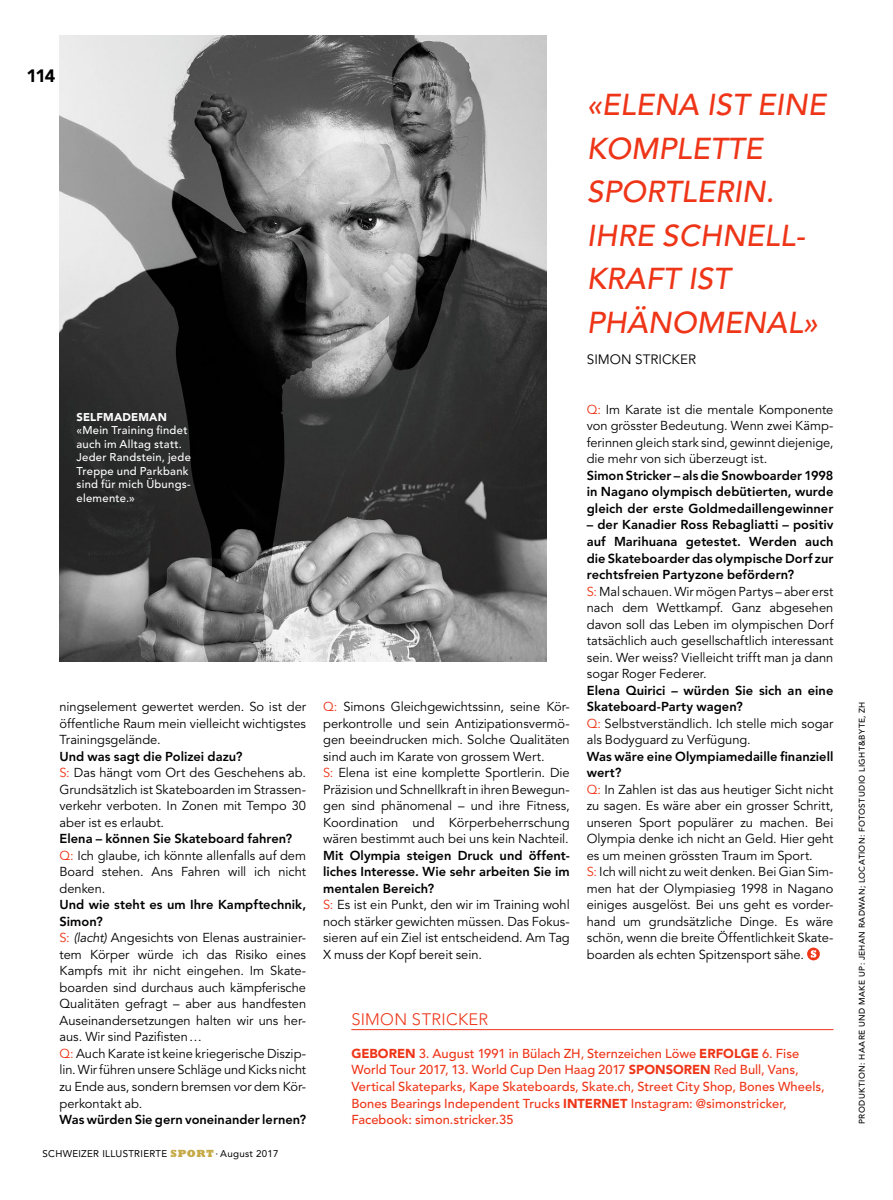
<style>
.page{position:relative;width:893px;height:1200px;background:#fff}
.page>*{position:absolute;margin:0;border:0;box-sizing:border-box;transform-origin:0 0}
.t1{font:italic 500 30px/43.5px "Avenir LT Std";color:#ee3518}
.t2{font:900 17.7px "Avenir LT Std";color:#000}
.Box_Titel_Name{font:300 16.5px "Avenir LT Std";letter-spacing:.015em;color:#ee3518}
.t3{font:13.5px "Avenir LT Std";color:#000}
._500_LTxt_x08_goal{font:12.9px/16.5px "Avenir LT Std";letter-spacing:-.005em;color:#000;text-align:justify}
._510_LTxt_hfett_x08{font:800 12.9px/16.5px "Avenir LT Std";color:#000}
._910_Box_Txt_x22_goa{font:500 12.9px/16.5px "Avenir LT Std";color:#ee3518}
._800_Legi_x11_goal{font:500 11.25px/13.5px "Avenir LT Std";letter-spacing:.025em;color:#fff}
._800_Legi_x11_goal-2{font:900 11.25px "Avenir LT Std";letter-spacing:.015em;color:#fff}
.t4{font:9.75px "Avenir LT Std";letter-spacing:.03em;color:#000}
._410_Fotobyline_x12{font:500 8.25px "Avenir LT Std";letter-spacing:.055em;color:#000}
.s1{color:#ee3518}
.s2{font-style:italic}
.s3{font-family:"Rockwell Std";font-weight:800;font-size:10.5px;color:#c5aa47}
.s4{font-weight:900}
</style>
<div class="page">
<img style="left:60px;top:35px;width:486px;height:626px">
<svg style="left:807px;top:947px;width:13px;height:13px"></svg>
<svg style="left:811px;top:950px;width:5px;height:7px"></svg>
<hr style="left:351px;top:1028px;width:482px;height:1px;background:#ee3518">
<p class="t2" style="left:26px;top:65px;width:30px">114</p>
<p class="_800_Legi_x11_goal-2" style="left:77px;top:410px;width:92px">SELFMADEMAN</p>
<p class="_800_Legi_x11_goal" style="left:77px;top:424px;width:116px">«Mein Training findet auch im Alltag statt.<br>Jeder Randstein, jede<br>Treppe und Parkbank sind für mich Übungs&shy;elemente.»</p>
<p class="_500_LTxt_x08_goal" style="left:60px;top:698px;width:248px">ningselement gewertet werden. So ist der öffentliche Raum mein vielleicht wichtigstes Trainingsgelände.</p>
<p class="_510_LTxt_hfett_x08" style="left:60px;top:747px;width:184px">Und was sagt die Polizei dazu?</p>
<p class="_500_LTxt_x08_goal" style="left:60px;top:764px;width:248px"><span class="s1">S:</span> Das hängt vom Ort des Geschehens ab.<br>Grundsätzlich ist Skateboarden im Strassen&shy;verkehr verboten. In Zonen mit Tempo 30 aber ist es erlaubt.</p>
<p class="_510_LTxt_hfett_x08" style="left:60px;top:830px;width:234px">Elena – können Sie Skateboard fahren?</p>
<p class="_500_LTxt_x08_goal" style="left:60px;top:847px;width:248px"><span class="s1">Q:</span> Ich glaube, ich könnte allenfalls auf dem Board stehen. Ans Fahren will ich nicht denken.</p>
<p class="_510_LTxt_hfett_x08" style="left:60px;top:896px;width:248px">Und wie steht es um Ihre Kampftechnik,<br>Simon?</p>
<p class="_500_LTxt_x08_goal" style="left:60px;top:929px;width:248px"><span class="s1">S:</span> <span class="s2">(lacht)</span> Angesichts von Elenas austrainier&shy;tem Körper würde ich das Risiko eines Kampfs mit ihr nicht eingehen. Im Skate&shy;boarden sind durchaus auch kämpferische Qualitäten gefragt – aber aus handfesten Auseinandersetzungen halten wir uns her&shy;aus. Wir sind Pazifisten…</p>
<p class="_500_LTxt_x08_goal" style="left:60px;top:1045px;width:248px"><span class="s1">Q:</span> Auch Karate ist keine kriegerische Diszip&shy;lin. Wir führen unsere Schläge und Kicks nicht zu Ende aus, sondern bremsen vor dem Kör&shy;perkontakt ab.</p>
<p class="_510_LTxt_hfett_x08" style="left:60px;top:1110px;width:248px">Was würden Sie gern voneinander lernen?</p>
<p class="t4" style="left:43px;top:1147px;width:238px">SCHWEIZER ILLUSTRIERTE <span class="s3">SPORT</span>· August 2017</p>
<p class="_500_LTxt_x08_goal" style="left:323px;top:698px;width:248px"><span class="s1">Q:</span> Simons Gleichgewichtssinn, seine Kör&shy;perkontrolle und sein Antizipationsvermö&shy;gen beeindrucken mich. Solche Qualitäten sind auch im Karate von grossem Wert.</p>
<p class="_500_LTxt_x08_goal" style="left:323px;top:764px;width:248px"><span class="s1">S:</span> Elena ist eine komplette Sportlerin. Die Präzision und Schnellkraft in ihren Bewegun&shy;gen sind phänomenal – und ihre Fitness, Koordination und Körperbeherrschung wären bestimmt auch bei uns kein Nachteil.</p>
<p class="_510_LTxt_hfett_x08" style="left:323px;top:846px;width:248px;text-align:justify">Mit Olympia steigen Druck und öffent&shy;liches Interesse. Wie sehr arbeiten Sie im mentalen Bereich?</p>
<p class="_500_LTxt_x08_goal" style="left:323px;top:896px;width:248px"><span class="s1">S:</span> Es ist ein Punkt, den wir im Training wohl noch stärker gewichten müssen. Das Fokus&shy;sieren auf ein Ziel ist entscheidend. Am Tag X muss der Kopf bereit sein.</p>
<p class="t1" style="left:587px;top:84px;width:241px">«ELENA IST EINE<br>KOMPLETTE<br>SPORTLERIN.<br>IHRE SCHNELL-<br>KRAFT IST<br>PHÄNOMENAL»</p>
<p class="t3" style="left:587px;top:352px;width:111px">SIMON STRICKER</p>
<p class="_500_LTxt_x08_goal" style="left:587px;top:401px;width:248px"><span class="s1">Q:</span> Im Karate ist die mentale Komponente von grösster Bedeutung. Wenn zwei Kämp&shy;ferinnen gleich stark sind, gewinnt diejenige, die mehr von sich überzeugt ist.</p>
<p class="_510_LTxt_hfett_x08" style="left:587px;top:467px;width:248px;text-align:justify">Simon Stricker – als die Snowboarder 1998 in Nagano olympisch debütierten, wurde gleich der erste Goldmedaillengewinner</p>
<p class="_510_LTxt_hfett_x08" style="left:587px;top:516px;width:248px;text-align:justify">– der Kanadier Ross Rebagliatti – positiv auf Marihuana getestet. Werden auch die Skateboarder das olympische Dorf zur rechtsfreien Partyzone befördern?</p>
<p class="_500_LTxt_x08_goal" style="left:587px;top:583px;width:248px"><span class="s1">S:</span> Mal schauen. Wir mögen Partys – aber erst nach dem Wettkampf. Ganz abgesehen davon soll das Leben im olympischen Dorf tatsächlich auch gesellschaftlich interessant sein. Wer weiss? Vielleicht trifft man ja dann sogar Roger Federer.</p>
<p class="_510_LTxt_hfett_x08" style="left:587px;top:681px;width:248px">Elena Quirici – würden Sie sich an eine<br>Skateboard-Party wagen?</p>
<p class="_500_LTxt_x08_goal" style="left:587px;top:715px;width:248px"><span class="s1">Q:</span> Selbstverständlich. Ich stelle mich sogar als Bodyguard zu Verfügung.</p>
<p class="_510_LTxt_hfett_x08" style="left:587px;top:747px;width:248px">Was wäre eine Olympiamedaille finanziell wert?</p>
<p class="_500_LTxt_x08_goal" style="left:587px;top:781px;width:248px"><span class="s1">Q:</span> In Zahlen ist das aus heutiger Sicht nicht zu sagen. Es wäre aber ein grosser Schritt, unseren Sport populärer zu machen. Bei Olympia denke ich nicht an Geld. Hier geht es um meinen grössten Traum im Sport.</p>
<p class="_500_LTxt_x08_goal" style="left:587px;top:863px;width:248px"><span class="s1">S:</span> Ich will nicht zu weit denken. Bei Gian Sim&shy;men hat der Olympiasieg 1998 in Nagano einiges ausgelöst. Bei uns geht es vorder&shy;hand um grundsätzliche Dinge. Es wäre schön, wenn die breite Öffentlichkeit Skate&shy;boarden als echten Spitzensport sähe.</p>
<p class="Box_Titel_Name" style="left:351px;top:1009px;width:138px">SIMON STRICKER</p>
<p class="_910_Box_Txt_x22_goa" style="left:351px;top:1045px;width:475px"><span class="s4">GEBOREN</span> 3. August 1991 in Bülach ZH, Sternzeichen Löwe <span class="s4">ERFOLGE</span> 6. Fise World Tour 2017, 13. World Cup Den Haag 2017 <span class="s4">SPONSOREN</span> Red Bull, Vans, Vertical Skateparks, Kape Skateboards, Skate.ch, Street City Shop, Bones Wheels, Bones Bearings Independent Trucks <span class="s4">INTERNET</span> Instagram: @simonstricker, Facebook: simon.stricker.35</p>
<p class="_410_Fotobyline_x12" style="left:857px;top:1123px;width:424px;rotate:-90deg">PRODUKTION: HAARE UND MAKE UP: JEHAN RADWAN; LOCATION: FOTOSTUDIO LIGHT&amp;BYTE, ZH</p>
</div>
